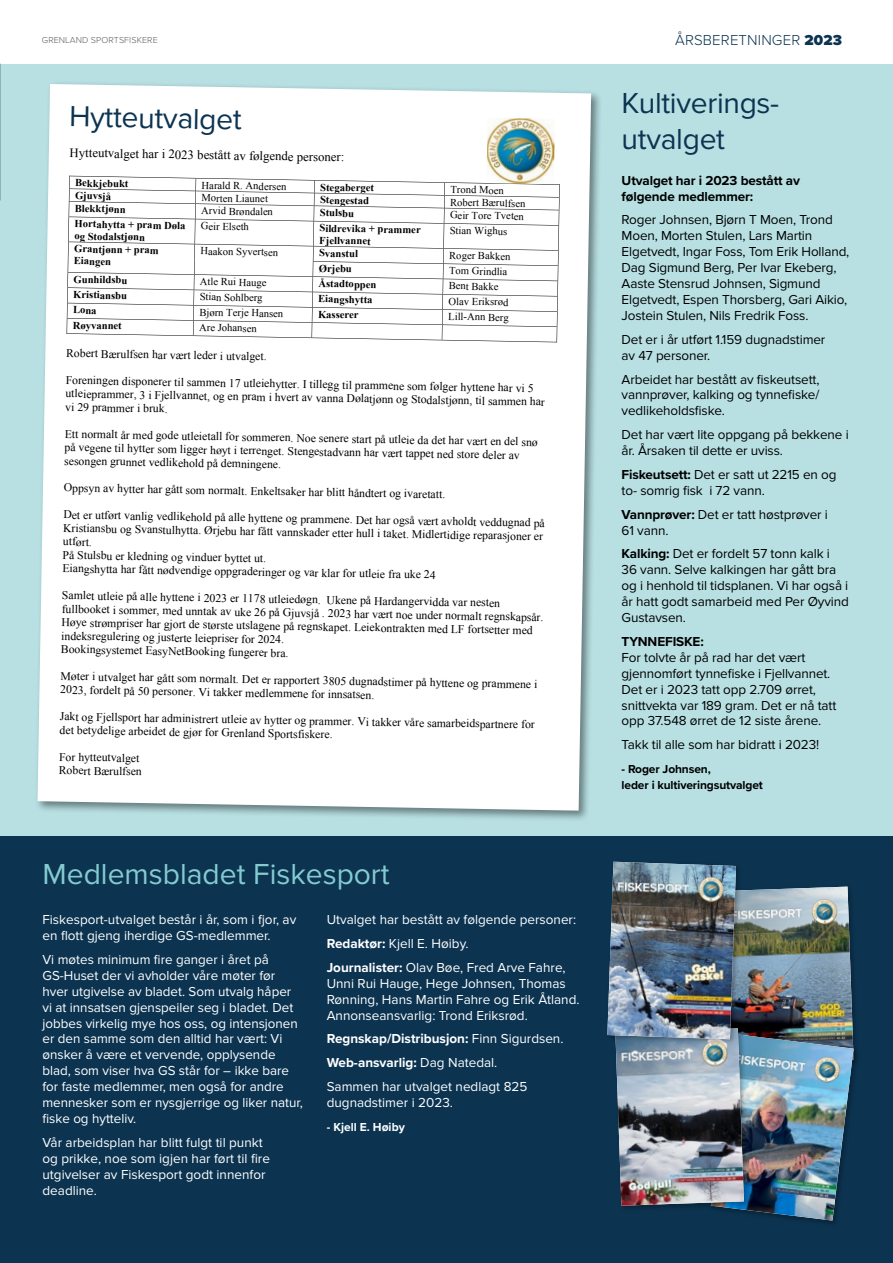
<style>
.page{position:relative;width:893px;height:1263px;background:#fff}
.page>*{position:absolute;margin:0;border:0;box-sizing:border-box;transform-origin:0 0}
.t1{font:30px/36px "Proxima Nova";letter-spacing:-.01em;color:#0c3451}
.t2{font:30px "Proxima Nova";color:#84cbd0}
.t3{font:300 15px "Proxima Nova";letter-spacing:.01em;color:#0c3451}
.t4{font:13.5px/15.9px "Proxima Nova";color:#fff}
.t5{font:13.5px/15.9px "Proxima Nova";letter-spacing:-.01em;color:#000}
.t6{font:700 13.5px/15.9px "Proxima Nova";letter-spacing:-.01em;color:#000}
.t7{font:12.75px "Times New Roman";color:#000}
.t8{font:700 12px/15.9px "Proxima Nova";letter-spacing:-.01em;color:#000}
.t9{font:700 12px "Proxima Nova";color:#fff}
.t10{font:11.7px/13.5px "Times New Roman";color:#000}
.t11{font:10.65px "Times New Roman";color:#000}
.t12{font:700 10.65px/12.3px "Times New Roman";color:#000}
.t13{font:300 9px "Proxima Nova";letter-spacing:.01em;color:#3c3c3b}
.s1{font-weight:900}
.s2{font-weight:700}
</style>
<div class="page">
<div style="left:0;top:64px;width:893px;height:1199px;background:#b8e0e3"></div>
<div style="left:0;top:837px;width:893px;height:426px;background:#0c3451"></div>
<div style="left:709px;top:1032px;width:151px;height:196px;background:#000;opacity:.3"></div>
<img style="left:615px;top:867px;width:239px;height:353px">
<img style="left:607px;top:862px;width:129px;height:177px">
<div style="left:35px;top:80px;width:568px;height:742px;background:#000;opacity:.45"></div>
<div style="left:38px;top:84px;width:553px;height:727px;background:#fff"></div>
<svg style="left:67px;top:176px;width:493px;height:167px;background:#f5f5f5"></svg>
<img style="left:486px;top:118px;width:69px;height:66px">
<div style="left:55px;top:86px;width:423px;height:63px;background:#fff"></div>
<p class="t13" style="left:42px;top:33px;width:117px">GRENLAND SPORTSFISKERE</p>
<p class="t3" style="left:675px;top:29px;width:168px">ÅRSBERETNINGER <span class="s1">2023</span></p>
<h1 class="t1" style="left:70px;top:99px;width:174px;rotate:1deg">Hytteutvalget</h1>
<p class="t7" style="left:70px;top:144px;width:276px;rotate:1deg">Hytteutvalget har i 2023 bestått av følgende personer:</p>
<p class="t12" style="left:75px;top:176px;width:55px;rotate:1deg">Bekkjebukt</p>
<p class="t11" style="left:202px;top:178px;width:86px;rotate:1deg">Harald R. Andersen</p>
<p class="t12" style="left:320px;top:181px;width:55px;rotate:1deg">Stegaberget</p>
<p class="t11" style="left:451px;top:182px;width:55px;rotate:1deg">Trond Moen</p>
<p class="t12" style="left:75px;top:189px;width:38px;rotate:1deg">Gjuvsjå</p>
<p class="t11" style="left:202px;top:191px;width:68px;rotate:1deg">Morten Liaunet</p>
<p class="t12" style="left:320px;top:193px;width:51px;rotate:1deg">Stengestad</p>
<p class="t11" style="left:450px;top:195px;width:77px;rotate:1deg">Robert Bærulfsen</p>
<p class="t12" style="left:75px;top:202px;width:52px;rotate:1deg">Blekktjønn</p>
<p class="t11" style="left:201px;top:203px;width:73px;rotate:1deg">Arvid Brøndalen</p>
<p class="t12" style="left:320px;top:206px;width:36px;rotate:1deg">Stulsbu</p>
<p class="t11" style="left:450px;top:208px;width:75px;rotate:1deg">Geir Tore Tveten</p>
<p class="t12" style="left:75px;top:217px;width:112px;rotate:1deg">Hortahytta + pram Døla og Stodalstjønn</p>
<p class="t11" style="left:201px;top:219px;width:50px;rotate:1deg">Geir Elseth</p>
<p class="t12" style="left:320px;top:221px;width:103px;rotate:1deg">Sildrevika + prammer<br>Fjellvannet</p>
<p class="t11" style="left:450px;top:223px;width:59px;rotate:1deg">Stian Wighus</p>
<p class="t12" style="left:74px;top:242px;width:86px;rotate:1deg">Grantjønn + pram<br>Eiangen</p>
<p class="t11" style="left:201px;top:244px;width:79px;rotate:1deg">Haakon Syvertsen</p>
<p class="t12" style="left:319px;top:246px;width:40px;rotate:1deg">Svanstul</p>
<p class="t11" style="left:449px;top:248px;width:63px;rotate:1deg">Roger Bakken</p>
<p class="t12" style="left:319px;top:262px;width:35px;rotate:1deg">Ørjebu</p>
<p class="t11" style="left:449px;top:263px;width:60px;rotate:1deg">Tom Grindlia</p>
<p class="t12" style="left:74px;top:273px;width:55px;rotate:1deg">Gunhildsbu</p>
<p class="t11" style="left:200px;top:274px;width:68px;rotate:1deg">Atle Rui Hauge</p>
<p class="t12" style="left:319px;top:277px;width:59px;rotate:1deg">Åstadtoppen</p>
<p class="t11" style="left:449px;top:278px;width:51px;rotate:1deg">Bent Bakke</p>
<p class="t12" style="left:73px;top:288px;width:55px;rotate:1deg">Kristiansbu</p>
<p class="t11" style="left:200px;top:289px;width:64px;rotate:1deg">Stian Sohlberg</p>
<p class="t12" style="left:318px;top:292px;width:56px;rotate:1deg">Eiangshytta</p>
<p class="t11" style="left:449px;top:294px;width:61px;rotate:1deg">Olav Eriksrød</p>
<p class="t12" style="left:73px;top:303px;width:25px;rotate:1deg">Lona</p>
<p class="t11" style="left:200px;top:305px;width:85px;rotate:1deg">Bjørn Terje Hansen</p>
<p class="t12" style="left:318px;top:308px;width:42px;rotate:1deg">Kasserer</p>
<p class="t11" style="left:448px;top:309px;width:62px;rotate:1deg">Lill-Ann Berg</p>
<p class="t12" style="left:73px;top:319px;width:51px;rotate:1deg">Røyvannet</p>
<p class="t11" style="left:199px;top:320px;width:59px;rotate:1deg">Are Johansen</p>
<p class="t10" style="left:66px;top:346px;width:202px;rotate:1deg">Robert Bærulfsen har vært leder i utvalget.</p>
<p class="t10" style="left:66px;top:373px;width:481px;rotate:1deg">Foreningen disponerer til sammen 17 utleiehytter. I tillegg til prammene som følger hyttene har vi 5 utleieprammer, 3 i Fjellvannet, og en pram i hvert av vanna Dølatjønn og Stodalstjønn, til sammen har vi 29 prammer i bruk.</p>
<p class="t10" style="left:65px;top:427px;width:475px;rotate:1deg">Ett normalt år med gode utleietall for sommeren. Noe senere start på utleie da det har vært en del snø på vegene til hytter som ligger høyt i terrenget. Stengestadvann har vært tappet ned store deler av sesongen grunnet vedlikehold på demningene.</p>
<p class="t10" style="left:64px;top:481px;width:383px;rotate:1deg">Oppsyn av hytter har gått som normalt. Enkeltsaker har blitt håndtert og ivaretatt.</p>
<p class="t10" style="left:64px;top:507px;width:483px;rotate:1deg">Det er utført vanlig vedlikehold på alle hyttene og prammene. Det har også vært avholdt veddugnad på Kristiansbu og Svanstulhytta. Ørjebu har fått vannskader etter hull i taket. Midlertidige reparasjoner er utført.<br>På Stulsbu er kledning og vinduer byttet ut.<br>Eiangshytta har fått nødvendige oppgraderinger og var klar for utleie fra uke 24</p>
<p class="t10" style="left:62px;top:588px;width:483px;rotate:1deg">Samlet utleie på alle hyttene i 2023 er 1178 utleiedøgn. Ukene på Hardangervidda var nesten fullbooket i sommer, med unntak av uke 26 på Gjuvsjå . 2023 har vært noe under normalt regnskapsår.<br>Høye strømpriser har gjort de største utslagene på regnskapet. Leiekontrakten med LF fortsetter med indeksregulering og justerte leiepriser for 2024.<br>Bookingsystemet EasyNetBooking fungerer bra.</p>
<p class="t10" style="left:61px;top:669px;width:478px;rotate:1deg">Møter i utvalget har gått som normalt. Det er rapportert 3805 dugnadstimer på hyttene og prammene i<br>2023, fordelt på 50 personer. Vi takker medlemmene for innsatsen.</p>
<p class="t10" style="left:60px;top:709px;width:476px;rotate:1deg">Jakt og Fjellsport har administrert utleie av hytter og prammer. Vi takker våre samarbeidspartnere for det betydelige arbeidet de gjør for Grenland Sportsfiskere.</p>
<p class="t10" style="left:59px;top:750px;width:84px;rotate:1deg">For hytteutvalget<br>Robert Bærulfsen</p>
<h1 class="t2" style="left:43px;top:857px;width:349px">Medlemsbladet Fiskesport</h1>
<p class="t4" style="left:43px;top:912px;width:255px">Fiskesport-utvalget består i år, som i fjor, av en flott gjeng iherdige GS-medlemmer.</p>
<p class="t4" style="left:43px;top:952px;width:262px">Vi møtes minimum fire ganger i året på GS-Huset der vi avholder våre møter før hver utgivelse av bladet. Som utvalg håper vi at innsatsen gjenspeiler seg i bladet. Det jobbes virkelig mye hos oss, og intensjonen er den samme som den alltid har vært: Vi ønsker å være et vervende, opplysende blad, som viser hva GS står for – ikke bare for faste medlemmer, men også for andre mennesker som er nysgjerrige og liker natur, fiske og hytteliv.</p>
<p class="t4" style="left:43px;top:1134px;width:229px">Vår arbeidsplan har blitt fulgt til punkt og prikke, noe som igjen har ført til fire utgivelser av Fiskesport godt innenfor deadline.</p>
<p class="t4" style="left:327px;top:908px;width:251px;line-height:23.9px">Utvalget har bestått av følgende personer:<br><span class="s2">Redaktør:</span> Kjell E. Høiby.<br><span class="s2">Journalister:</span> Olav Bøe, Fred Arve Fahre,</p>
<p class="t4" style="left:327px;top:975px;width:254px">Unni Rui Hauge, Hege Johnsen, Thomas<br>Rønning, Hans Martin Fahre og Erik Åtland.<br>Annonseansvarlig: Trond Eriksrød.</p>
<p class="t4" style="left:327px;top:1027px;width:238px;line-height:23.9px"><span class="s2">Regnskap/Distribusjon:</span> Finn Sigurdsen.<br><span class="s2">Web-ansvarlig:</span> Dag Natedal.<br>Sammen har utvalget nedlagt 825</p>
<p class="t4" style="left:327px;top:1095px;width:128px">dugnadstimer i 2023.</p>
<p class="t9" style="left:327px;top:1118px;width:80px">- Kjell E. Høiby</p>
<h1 class="t1" style="left:622px;top:85px;width:159px">Kultiverings&shy;utvalget</h1>
<p class="t6" style="left:622px;top:172px;width:180px">Utvalget har i 2023 bestått av følgende medlemmer:</p>
<p class="t5" style="left:622px;top:212px;width:229px">Roger Johnsen, Bjørn T Moen, Trond Moen, Morten Stulen, Lars Martin Elgetvedt, Ingar Foss, Tom Erik Holland, Dag Sigmund Berg, Per Ivar Ekeberg, Aaste Stensrud Johnsen, Sigmund Elgetvedt, Espen Thorsberg, Gari Aikio, Jostein Stulen, Nils Fredrik Foss.</p>
<p class="t5" style="left:622px;top:331px;width:205px">Det er i år utført 1.159 dugnadstimer av 47 personer.</p>
<p class="t5" style="left:622px;top:371px;width:199px;text-align:justify">Arbeidet har bestått av fiskeutsett, vannprøver, kalking og tynnefiske/ vedlikeholdsfiske.</p>
<p class="t5" style="left:622px;top:427px;width:229px">Det har vært lite oppgang på bekkene i år. Årsaken til dette er uviss.</p>
<p class="t5" style="left:622px;top:467px;width:216px"><span class="s2">Fiskeutsett:</span> Det er satt ut 2215 en og to- somrig fisk i 72 vann.</p>
<p class="t5" style="left:622px;top:506px;width:208px"><span class="s2">Vannprøver:</span> Det er tatt høstprøver i<br>61 vann.</p>
<p class="t5" style="left:622px;top:546px;width:229px"><span class="s2">Kalking:</span> Det er fordelt 57 tonn kalk i<br>36 vann. Selve kalkingen har gått bra og i henhold til tidsplanen. Vi har også i år hatt godt samarbeid med Per Øyvind<br>Gustavsen.</p>
<p class="t6" style="left:622px;top:633px;width:84px">TYNNEFISKE:</p>
<p class="t5" style="left:622px;top:650px;width:216px">For tolvte år på rad har det vært gjennomført tynnefiske i Fjellvannet.<br>Det er i 2023 tatt opp 2.709 ørret, snittvekta var 189 gram. Det er nå tatt opp 37.548 ørret de 12 siste årene.</p>
<p class="t5" style="left:622px;top:737px;width:199px">Takk til alle som har bidratt i 2023!</p>
<p class="t8" style="left:622px;top:761px;width:143px">- Roger Johnsen,<br>leder i kultiveringsutvalget</p>
</div>
